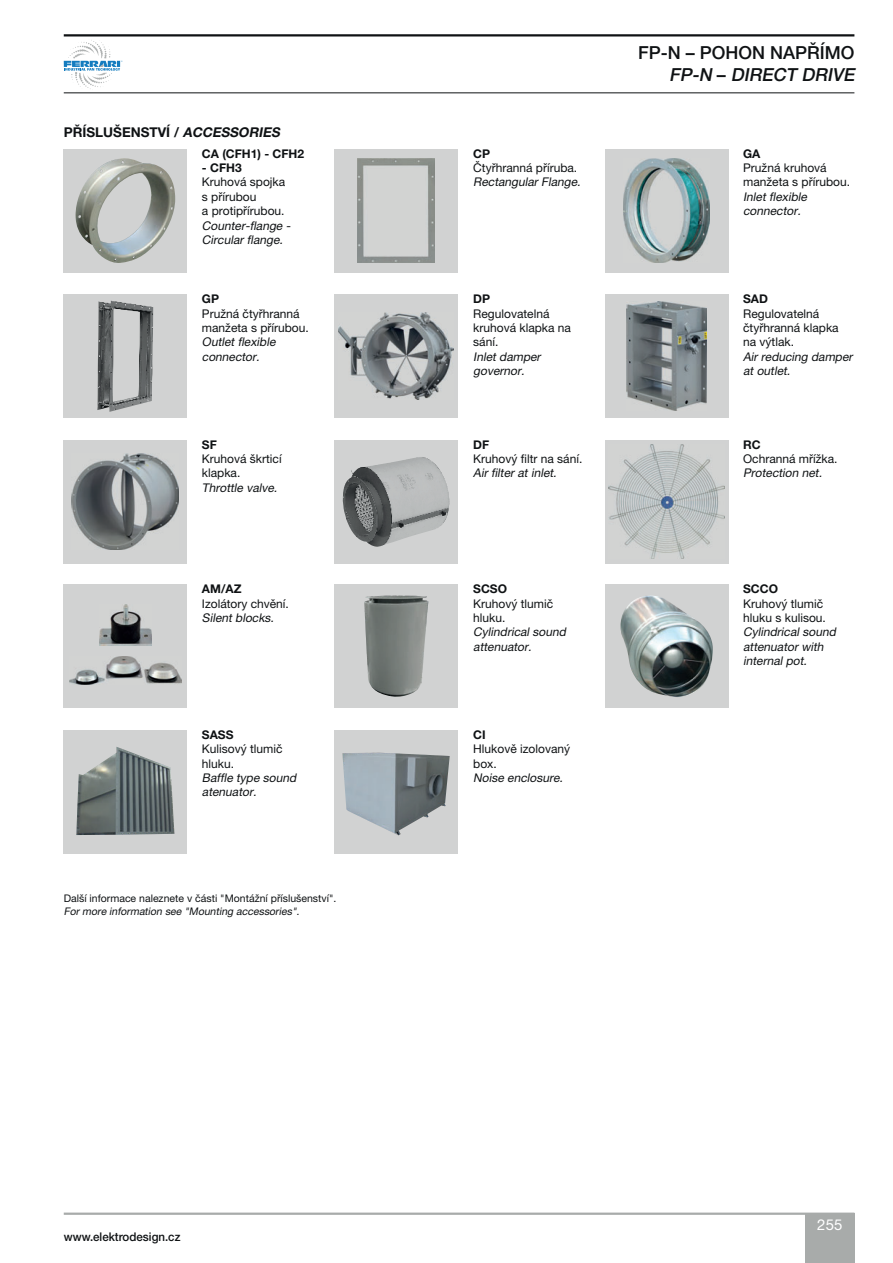
<style>
.page{position:relative;width:893px;height:1263px;background:#fff}
.page>*{position:absolute;margin:0;border:0;box-sizing:border-box;transform-origin:0 0}
.t1{font:500 18px/22.5px "Helvetica Neue LT Pro";color:#0f1214;text-align:right}
.t2{font:15px "Helvetica Neue LT Pro";color:#fff}
.t3{font:700 13.5px "Helvetica Neue LT Pro";color:#0f1214}
.t4{font:12px/14.4px "Helvetica Neue LT Pro";color:#0f1214}
.t5{font:italic 12px/14.4px "Helvetica Neue LT Pro";color:#0f1214}
.t6{font:700 12px "Helvetica Neue LT Pro";color:#0f1214}
.t7{font:500 12px "Helvetica Neue LT Pro";color:#0f1214;scale:.96 1}
.t8{font:10.5px "Helvetica Neue LT Pro";color:#0f1214}
.t9{font:italic 10.5px "Helvetica Neue LT Pro";color:#0f1214}
.s1{font-style:italic}
</style>
<div class="page">
<hr style="left:64px;top:1213px;width:790px;height:2px;background:#a8abaa">
<hr style="left:64px;top:34px;width:790px;height:2px;background:#0f1214">
<hr style="left:64px;top:92px;width:790px;height:1px;background:#0f1214">
<svg style="left:64px;top:40px;width:58px;height:49px"></svg>
<div style="left:605px;top:149px;width:123px;height:123px;background:#d1d2d2"></div>
<img style="left:623px;top:159px;width:87px;height:104px">
<div style="left:605px;top:295px;width:123px;height:123px;background:#d1d2d2"></div>
<img style="left:627px;top:302px;width:79px;height:109px">
<div style="left:605px;top:440px;width:123px;height:123px;background:#d1d2d2"></div>
<img style="left:609px;top:445px;width:115px;height:114px">
<div style="left:64px;top:295px;width:123px;height:123px;background:#d1d2d2"></div>
<img style="left:97px;top:301px;width:56px;height:111px">
<div style="left:64px;top:440px;width:123px;height:123px;background:#d1d2d2"></div>
<img style="left:72px;top:454px;width:107px;height:96px">
<div style="left:605px;top:585px;width:123px;height:123px;background:#d1d2d2"></div>
<img style="left:620px;top:595px;width:93px;height:102px">
<div style="left:334px;top:149px;width:124px;height:123px;background:#d1d2d2"></div>
<img style="left:357px;top:158px;width:78px;height:105px">
<div style="left:64px;top:149px;width:123px;height:123px;background:#d1d2d2"></div>
<img style="left:76px;top:158px;width:99px;height:105px">
<div style="left:334px;top:295px;width:124px;height:123px;background:#d1d2d2"></div>
<img style="left:339px;top:313px;width:114px;height:87px">
<div style="left:334px;top:440px;width:124px;height:123px;background:#d1d2d2"></div>
<img style="left:342px;top:457px;width:108px;height:90px">
<div style="left:334px;top:585px;width:124px;height:123px;background:#d1d2d2"></div>
<img style="left:364px;top:596px;width:64px;height:101px">
<div style="left:64px;top:730px;width:123px;height:124px;background:#d1d2d2"></div>
<img style="left:76px;top:747px;width:98px;height:88px">
<div style="left:334px;top:730px;width:124px;height:124px;background:#d1d2d2"></div>
<img style="left:342px;top:753px;width:108px;height:82px">
<div style="left:64px;top:585px;width:123px;height:123px;background:#d1d2d2"></div>
<img style="left:99px;top:605px;width:53px;height:41px">
<img style="left:69px;top:656px;width:113px;height:29px">
<div style="left:805px;top:1213px;width:49px;height:50px;background:#a8abaa"></div>
<p class="t3" style="left:64px;top:128px;width:220px">PŘÍSLUŠENSTVÍ / <span class="s1">ACCESSORIES</span></p>
<p class="t6" style="left:202px;top:149px;width:104px">CA (CFH1) - CFH2</p>
<p class="t6" style="left:202px;top:163px;width:41px">- CFH3</p>
<p class="t4" style="left:202px;top:176px;width:85px">Kruhová spojka s přírubou<br>a protipřírubou.</p>
<p class="t5" style="left:202px;top:219px;width:92px">Counter-flange -<br>Circular flange.</p>
<p class="t6" style="left:202px;top:295px;width:19px">GP</p>
<p class="t4" style="left:202px;top:307px;width:108px">Pružná čtyřhranná manžeta s přírubou.</p>
<p class="t5" style="left:202px;top:336px;width:77px">Outlet flexible connector.</p>
<p class="t6" style="left:202px;top:440px;width:16px">SF</p>
<p class="t4" style="left:202px;top:453px;width:81px">Kruhová škrticí klapka.</p>
<p class="t5" style="left:202px;top:481px;width:79px">Throttle valve.</p>
<p class="t6" style="left:202px;top:585px;width:41px">AM/AZ</p>
<p class="t4" style="left:202px;top:597px;width:89px">Izolátory chvění.</p>
<p class="t5" style="left:202px;top:612px;width:75px">Silent blocks.</p>
<p class="t6" style="left:202px;top:730px;width:33px">SASS</p>
<p class="t4" style="left:202px;top:743px;width:82px">Kulisový tlumič hluku.</p>
<p class="t5" style="left:202px;top:772px;width:98px">Baffle type sound atenuator.</p>
<p class="t8" style="left:64px;top:895px;width:274px">Další informace naleznete v části "Montážní příslušenství".</p>
<p class="t9" style="left:64px;top:907px;width:239px">For more information see "Mounting accessories".</p>
<p class="t7" style="left:64px;top:1233px;width:123px">www.elektrodesign.cz</p>
<p class="t6" style="left:473px;top:149px;width:18px">CP</p>
<p class="t4" style="left:473px;top:161px;width:105px">Čtyřhranná příruba.</p>
<p class="t5" style="left:473px;top:176px;width:111px">Rectangular Flange.</p>
<p class="t6" style="left:473px;top:295px;width:18px">DP</p>
<p class="t4" style="left:473px;top:307px;width:99px">Regulovatelná kruhová klapka na sání.</p>
<p class="t5" style="left:473px;top:350px;width:71px">Inlet damper governor.</p>
<p class="t6" style="left:473px;top:440px;width:18px">DF</p>
<p class="t4" style="left:473px;top:453px;width:111px">Kruhový filtr na sání.</p>
<p class="t5" style="left:473px;top:467px;width:87px">Air filter at inlet.</p>
<p class="t6" style="left:473px;top:585px;width:35px">SCSO</p>
<p class="t4" style="left:473px;top:597px;width:81px">Kruhový tlumič hluku.</p>
<p class="t5" style="left:473px;top:626px;width:96px">Cylindrical sound attenuator.</p>
<p class="t6" style="left:473px;top:730px;width:14px">CI</p>
<p class="t4" style="left:473px;top:743px;width:98px">Hlukově izolovaný box.</p>
<p class="t5" style="left:473px;top:772px;width:93px">Noise enclosure.</p>
<h1 class="t1" style="left:638px;top:43px;width:221px">FP-N – POHON NAPŘÍMO<br><span class="s1">FP-N</span> – <span class="s1">DIRECT DRIVE</span></h1>
<p class="t6" style="left:743px;top:149px;width:19px">GA</p>
<p class="t4" style="left:743px;top:161px;width:108px">Pružná kruhová manžeta s přírubou.</p>
<p class="t5" style="left:743px;top:190px;width:67px">Inlet flexible connector.</p>
<p class="t6" style="left:743px;top:295px;width:26px">SAD</p>
<p class="t4" style="left:743px;top:307px;width:97px">Regulovatelná čtyřhranná klapka na výtlak.</p>
<p class="t5" style="left:743px;top:350px;width:113px">Air reducing damper at outlet.</p>
<p class="t6" style="left:743px;top:440px;width:19px">RC</p>
<p class="t4" style="left:743px;top:453px;width:96px">Ochranná mřížka.</p>
<p class="t5" style="left:743px;top:467px;width:82px">Protection net.</p>
<p class="t6" style="left:743px;top:585px;width:36px">SCCO</p>
<p class="t4" style="left:743px;top:597px;width:84px">Kruhový tlumič hluku s kulisou.</p>
<p class="t5" style="left:743px;top:626px;width:96px">Cylindrical sound attenuator with internal pot.</p>
<p class="t2" style="left:817px;top:1219px;width:27px">255</p>
</div>
